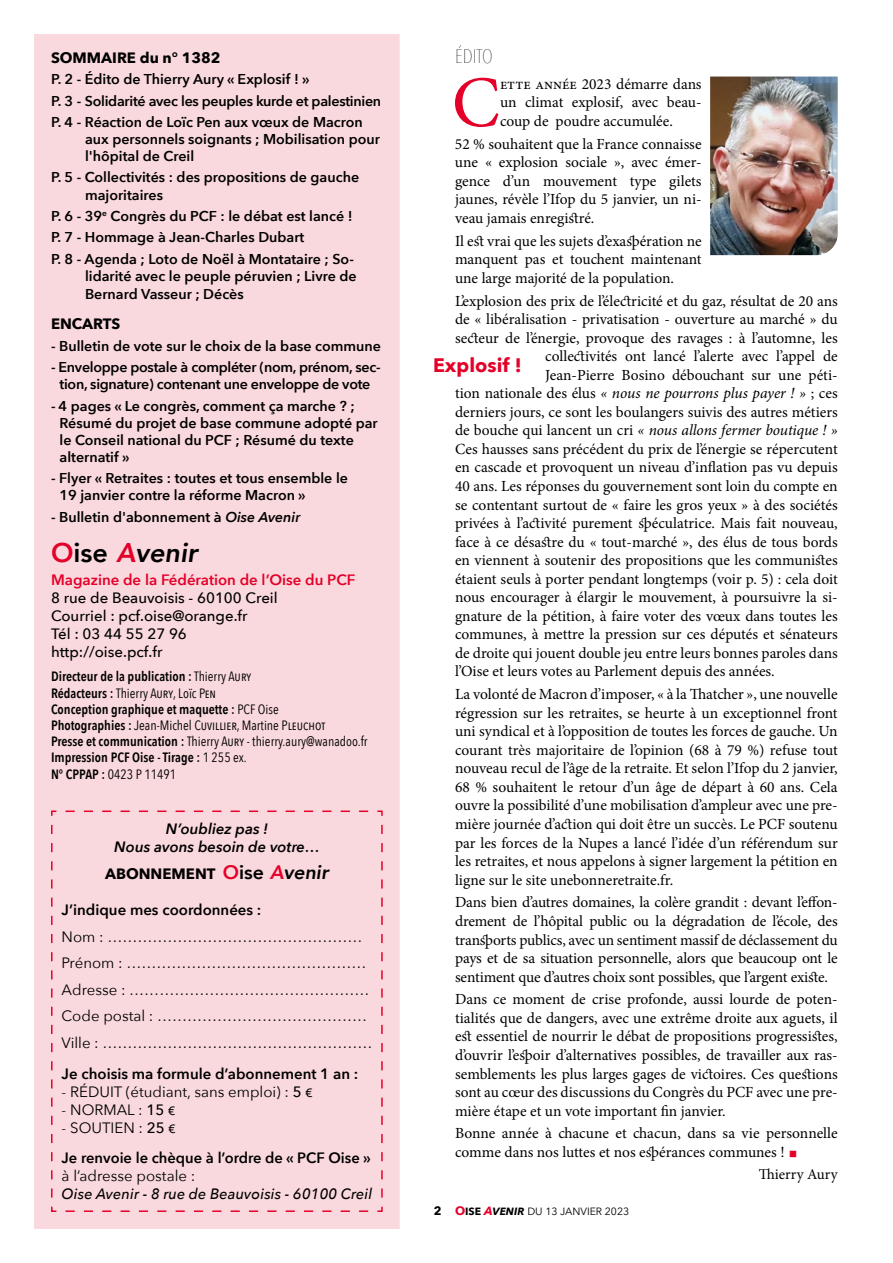
<style>
.page{position:relative;width:893px;height:1263px;background:#fff}
.page>*{position:absolute;margin:0;border:0;box-sizing:border-box;transform-origin:0 0}
.t1{font:72.45px "Minion Pro";color:#e40028}
.t2{font:italic 800 27px "Avenir";color:#000}
.t3{font:700 19.5px "Avenir Next";color:#e40028}
.t4{font:200 19.5px "Avenir Next Condensed";color:#000}
.t5{font:15.45px/18.6px "Minion Pro";color:#000;text-align:justify}
.t6{font:italic 15.45px "Minion Pro";letter-spacing:-.005em;color:#000}
.t7{font:15px/26.5px "Avenir Next";color:#000}
.t8{font:600 15px/30.8px "Avenir Next";color:#000}
.t9{font:500 15px/18px "Avenir Next";color:#000}
.t10{font:700 15px "Avenir Next";color:#000}
.t11{font:italic 500 15px "Avenir Next";letter-spacing:.01em;color:#000}
.t12{font:italic 600 15px/18px "Avenir Next";color:#000;text-align:center}
.t13{font:600 15px "Avenir Next";color:#e40028}
.t14{font:15px "Minion Pro";letter-spacing:.005em;color:#000}
.t15{font:600 14.25px/17.1px "Avenir Next";color:#000}
.t16{font:600 14.25px/17.1px "Avenir Next";letter-spacing:-.02em;color:#000;text-align:center}
.t17{font:600 13.5px/16.2px "Avenir Next Condensed";color:#000}
.t18{font:10.5px "Avenir Next";color:#000}
.s1{font-style:italic}
.s2{font-style:normal;color:#e40028}
.s3{font-style:normal}
.s4{color:#e40028}
.s5{font-weight:400}
.s6{font-family:"Avenir";font-weight:800;font-size:19.5px;color:#e40028}
.s7{font-family:"Avenir";font-weight:800;font-size:19.5px}
.s8{font-family:"Avenir";font-weight:800;font-style:italic;font-size:19.5px;color:#e40028}
.s9{font-family:"Avenir";font-weight:800;font-style:italic;font-size:19.5px}
.s10{font-weight:500}
.s11{font-weight:500;font-size:12px}
.s12{font-weight:700;font-size:12px}
.s13{font-weight:700;font-size:12px;color:#e40028}
.s14{font-weight:700}
.s15{font-weight:700;font-style:italic;font-size:12px;color:#e8002a}
.s16{font-weight:700;font-style:italic}
</style>
<div class="page">
<div style="left:34px;top:34px;width:366px;height:1195px;background:#fad9de"></div>
<svg style="left:51px;top:810px;width:332px;height:402px"></svg>
<img style="left:710px;top:77px;width:128px;height:178px">
<p class="t10" style="left:51px;top:45px;width:171px">SOMMAIRE du n° 1382</p>
<p class="t15" style="left:51px;top:68px;width:332px;line-height:21.3px">P. 2 - Édito de Thierry Aury « Explosif ! »<br>P. 3 - Solidarité avec les peuples kurde et palestinien<br>P. 4 - Réaction de Loïc Pen aux vœux de Macron</p>
<p class="t15" style="left:85px;top:130px;width:296px">aux personnels soignants ; Mobilisation pour l'hôpital de Creil</p>
<p class="t15" style="left:85px;top:169px;width:276px;text-indent:-34px">P. 5 - Collectivités : des propositions de gauche majoritaires</p>
<p class="t15" style="left:51px;top:205px;width:304px;line-height:21.3px">P. 6 - 39<sup>e</sup> Congrès du PCF : le débat est lancé !<br>P. 7 - Hommage à Jean-Charles Dubart<br>P. 8 - Agenda ; Loto de Noël à Montataire ; So-</p>
<p class="t15" style="left:85px;top:266px;width:273px;line-height:18px">lidarité avec le peuple péruvien ; Livre de<br>Bernard Vasseur ; Décès</p>
<p class="t10" style="left:51px;top:311px;width:71px">ENCARTS</p>
<p class="t15" style="left:51px;top:337px;width:332px">- Bulletin de vote sur le choix de la base commune</p>
<p class="t16" style="left:51px;top:358px;width:331px">- Enveloppe postale à compléter (nom, prénom, sec&shy;tion, signature) contenant une enveloppe de vote</p>
<p class="t15" style="left:60px;top:397px;width:320px;text-indent:-9px">- 4 pages « Le congrès, comment ça marche ? ; Résumé du projet de base commune adopté par le Conseil national du PCF ; Résumé du texte alternatif »</p>
<p class="t15" style="left:60px;top:469px;width:290px;text-indent:-9px">- Flyer « Retraites : toutes et tous ensemble le<br>19 janvier contre la réforme Macron »</p>
<p class="t15" style="left:51px;top:508px;width:251px">- Bulletin d'abonnement à <span class="s1">Oise Avenir</span></p>
<h2 class="t2" style="left:51px;top:537px;width:148px"><span class="s2">O</span><span class="s3">ise</span> <span class="s4">A</span>venir</h2>
<p class="t13" style="left:51px;top:567px;width:306px">Magazine de la Fédération de l’Oise du PCF</p>
<p class="t9" style="left:51px;top:588px;width:228px">8 rue de Beauvoisis - 60100 Creil<br>Courriel : pcf.oise@orange.fr<br>Tél : 03 44 55 27 96 http://oise.pcf.fr</p>
<p class="t17" style="left:51px;top:668px;width:318px">Directeur de la publication : <span class="s5">Thierry Aury<br></span>Rédacteurs : <span class="s5">Thierry Aury, Loïc Pen<br></span>Conception graphique et maquette : <span class="s5">PCF Oise<br></span>Photographies : <span class="s5">Jean-Michel Cuvillier, Martine Pleuchot<br></span>Presse et communication : <span class="s5">Thierry Aury - thierry.aury@wanadoo.fr </span>Impression PCF Oise - Tirage : <span class="s5">1 255 ex.<br></span>N° CPPAP : <span class="s5">0423 P 11491</span></p>
<p class="t12" style="left:114px;top:819px;width:207px">N’oubliez pas !<br>Nous avons besoin de votre…</p>
<p class="t10" style="left:105px;top:861px;width:225px">ABONNEMENT <span class="s6">O</span><span class="s7">ise</span> <span class="s8">A</span><span class="s9">venir</span></p>
<p class="t8" style="left:62px;top:894px;width:201px">J’indique mes coordonnées :</p>
<p class="t7" style="left:62px;top:923px;width:312px">Nom : ……………………………………………<br>Prénom : …………………………………………<br>Adresse : …………………………………………<br>Code postal : ……………………………………<br>Ville : ………………………………………………</p>
<p class="t8" style="left:62px;top:1058px;width:298px">Je choisis ma formule d’abonnement 1 an :</p>
<p class="t7" style="left:62px;top:1077px;width:252px">- RÉDUIT (étudiant, sans emploi) : <span class="s10">5</span> <span class="s11">€</span></p>
<p class="t7" style="left:62px;top:1095px;width:115px">- NORMAL : <span class="s10">15</span> <span class="s11">€</span></p>
<p class="t8" style="left:62px;top:1112px;width:311px"><span class="s5">- SOUTIEN :</span> <span class="s10">25</span> <span class="s11">€<br></span>Je renvoie le chèque à l’ordre de « PCF Oise »</p>
<p class="t7" style="left:62px;top:1162px;width:135px">à l’adresse postale :</p>
<p class="t11" style="left:62px;top:1181px;width:312px">Oise Avenir - 8 rue de Beauvoisis - 60100 Creil</p>
<p class="t4" style="left:455px;top:45px;width:39px">ÉDITO</p>
<h1 class="t1" style="left:452px;top:54px;width:50px">C</h1>
<p class="t5" style="left:500px;top:75px;width:203px">ette année 2023 démarre dans un climat explosif, avec beau&shy;coup de poudre accumulée.</p>
<p class="t5" style="left:455px;top:135px;width:248px">52 % souhaitent que la France connaisse une « explosion sociale », avec émer&shy;gence d’un mouvement type gilets jaunes, révèle l’Ifop du 5 janvier, un ni&shy;veau jamais enregistré.</p>
<p class="t5" style="left:455px;top:231px;width:248px">Il est vrai que les sujets d’exaspération ne manquent pas et touchent maintenant une large majorité de la population.</p>
<p class="t5" style="left:455px;top:291px;width:384px">L’explosion des prix de l’électricité et du gaz, résultat de 20 ans</p>
<p class="t5" style="left:455px;top:310px;width:384px">de « libéralisation - privatisation - ouverture au marché » du</p>
<p class="t5" style="left:455px;top:328px;width:384px">secteur de l’énergie, provoque des ravages : à l’automne, les</p>
<p class="t5" style="left:545px;top:347px;width:294px">collectivités ont lancé l’alerte avec l’appel de</p>
<p class="t5" style="left:545px;top:366px;width:294px">Jean-Pierre Bosino débouchant sur une péti-</p>
<p class="t6" style="left:455px;top:383px;width:384px"><span class="s3">tion nationale des élus</span> « nous ne pourrons plus payer ! » <span class="s3">; ces</span></p>
<p class="t5" style="left:455px;top:403px;width:384px">derniers jours, ce sont les boulangers suivis des autres métiers</p>
<p class="t6" style="left:455px;top:420px;width:384px"><span class="s3">de bouche qui lancent un cri</span> « nous allons fermer boutique ! »</p>
<p class="t5" style="left:455px;top:440px;width:384px">Ces hausses sans précédent du prix de l’énergie se répercutent</p>
<p class="t5" style="left:455px;top:458px;width:384px">en cascade et provoquent un niveau d’inflation pas vu depuis</p>
<p class="t5" style="left:455px;top:477px;width:384px">40 ans. Les réponses du gouvernement sont loin du compte en</p>
<p class="t5" style="left:455px;top:495px;width:384px">se contentant surtout de « faire les gros yeux » à des sociétés</p>
<p class="t5" style="left:455px;top:514px;width:384px">privées à l’activité purement spéculatrice. Mais fait nouveau,</p>
<p class="t5" style="left:455px;top:532px;width:384px">face à ce désastre du « tout-marché », des élus de tous bords</p>
<p class="t5" style="left:455px;top:551px;width:384px">en viennent à soutenir des propositions que les communistes</p>
<p class="t5" style="left:455px;top:569px;width:384px">étaient seuls à porter pendant longtemps (voir p. 5) : cela doit</p>
<p class="t5" style="left:455px;top:588px;width:384px">nous encourager à élargir le mouvement, à poursuivre la si-</p>
<p class="t5" style="left:455px;top:607px;width:384px">gnature de la pétition, à faire voter des vœux dans toutes les</p>
<p class="t5" style="left:455px;top:625px;width:384px">communes, à mettre la pression sur ces députés et sénateurs</p>
<p class="t5" style="left:455px;top:644px;width:384px">de droite qui jouent double jeu entre leurs bonnes paroles dans</p>
<p class="t5" style="left:455px;top:662px;width:321px">l’Oise et leurs votes au Parlement depuis des années.</p>
<p class="t5" style="left:455px;top:685px;width:384px">La volonté de Macron d’imposer, « à la Thatcher », une nouvelle régression sur les retraites, se heurte à un exceptionnel front uni syndical et à l’opposition de toutes les forces de gauche. Un courant très majoritaire de l’opinion (68 à 79 %) refuse tout nouveau recul de l’âge de la retraite. Et selon l’Ifop du 2 janvier, 68 % souhaitent le retour d’un âge de départ à 60 ans. Cela ouvre la possibilité d’une mobilisation d’ampleur avec une pre&shy;mière journée d’action qui doit être un succès. Le PCF soutenu par les forces de la Nupes a lancé l’idée d’un référendum sur les retraites, et nous appelons à signer largement la pétition en ligne sur le site unebonneretraite.fr.</p>
<p class="t5" style="left:455px;top:893px;width:384px">Dans bien d’autres domaines, la colère grandit : devant l’effon&shy;drement de l’hôpital public ou la dégradation de l’école, des transports publics, avec un sentiment massif de déclassement du pays et de sa situation personnelle, alors que beaucoup ont le sentiment que d’autres choix sont possibles, que l’argent existe.</p>
<p class="t5" style="left:455px;top:990px;width:384px">Dans ce moment de crise profonde, aussi lourde de poten&shy;tialités que de dangers, avec une extrême droite aux aguets, il est essentiel de nourrir le débat de propositions progressistes, d’ouvrir l’espoir d’alternatives possibles, de travailler aux ras&shy;semblements les plus larges gages de victoires. Ces questions sont au cœur des discussions du Congrès du PCF avec une pre&shy;mière étape et un vote important fin janvier.</p>
<p class="t5" style="left:455px;top:1124px;width:384px">Bonne année à chacune et chacun, dans sa vie personnelle comme dans nos luttes et nos espérances communes ! <span class="s4">◼</span></p>
<p class="t14" style="left:759px;top:1164px;width:81px">Thierry Aury</p>
<p class="t3" style="left:433px;top:348px;width:90px">Explosif !</p>
<p class="t18" style="left:434px;top:1203px;width:197px"><span class="s12">2</span> <span class="s13">O</span><span class="s14">ISE</span> <span class="s15">A</span><span class="s16">VENIR</span> DU 13 JANVIER 2023</p>
</div>
